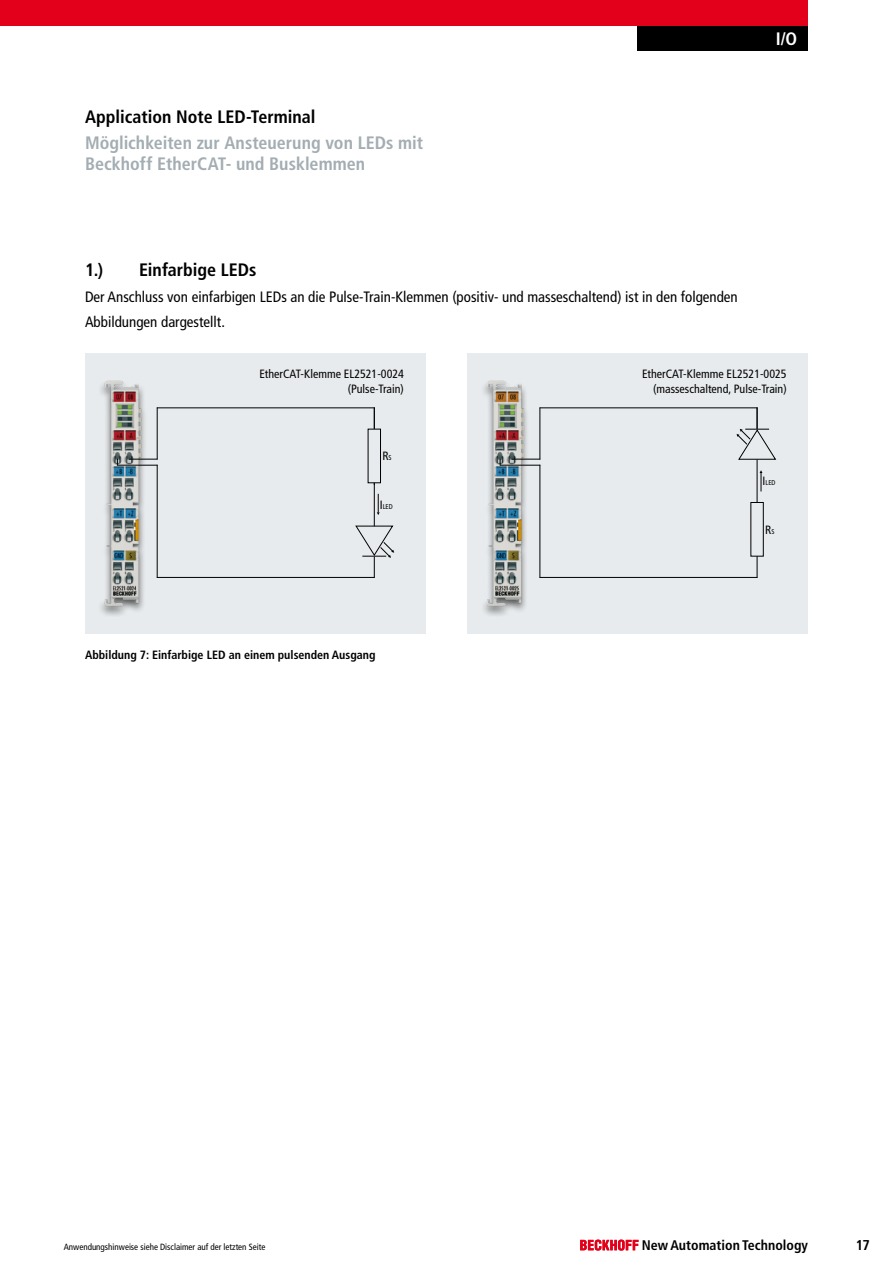
<style>
.page{position:relative;width:893px;height:1263px;background:#fff}
.page>*{position:absolute;margin:0;border:0;box-sizing:border-box;transform-origin:0 0}
.t1{font:700 condensed 18px/21.6px "Frutiger LT Pro";color:#a3adb2}
.t2{font:700 condensed 18px "Frutiger LT Pro";color:#000}
.t3{font:700 condensed 18px "Frutiger LT Pro";color:#fff}
.t4{font:condensed 15px/25.5px "Frutiger LT Pro";color:#000}
.t5{font:700 condensed 14.25px "Frutiger LT Pro";color:#000}
.t6{font:700 condensed 13.95px "Frutiger LT Pro";letter-spacing:.005em;color:#000}
.t7{font:condensed 12px/14.4px "Frutiger LT Pro";color:#000;text-align:right}
.t8{font:700 condensed 12px "Frutiger LT Pro";color:#000}
.t9{font:condensed 9px "Frutiger LT Pro";color:#000}
.t10{font:condensed 6.9px "Frutiger LT Pro";color:#000}
.s1{font-size:6.9px}
.s2{font-size:12px}
</style>
<div class="page">
<div style="left:638px;top:26px;width:170px;height:25px;background:#000"></div>
<div style="left:85px;top:353px;width:340px;height:281px;background:#e8ebed"></div>
<div style="left:98px;top:379px;width:49px;height:238px;background:#000;opacity:.65"></div>
<img style="left:102px;top:379px;width:41px;height:229px">
<svg style="left:129px;top:459px;width:29px;height:1px"></svg>
<hr style="left:157px;top:407px;width:218px;height:1px;background:#000">
<hr style="left:157px;top:577px;width:218px;height:1px;background:#000">
<hr style="left:374px;top:407px;width:1px;height:119px;background:#000">
<svg style="left:377px;top:494px;width:3px;height:21px"></svg>
<div style="left:368px;top:429px;width:13px;height:54px;background:#e8ebed;border:1px solid #000"></div>
<hr style="left:157px;top:407px;width:1px;height:52px;background:#000">
<svg style="left:355px;top:525px;width:39px;height:53px"></svg>
<hr style="left:117px;top:465px;width:41px;height:1px;background:#000">
<hr style="left:157px;top:465px;width:1px;height:113px;background:#000">
<div style="left:468px;top:353px;width:340px;height:281px;background:#e8ebed"></div>
<div style="left:481px;top:379px;width:49px;height:238px;background:#000;opacity:.65"></div>
<img style="left:485px;top:379px;width:41px;height:229px">
<hr style="left:540px;top:407px;width:217px;height:1px;background:#000">
<hr style="left:540px;top:577px;width:217px;height:1px;background:#000">
<svg style="left:760px;top:470px;width:2px;height:21px"></svg>
<hr style="left:757px;top:459px;width:1px;height:119px;background:#000">
<svg style="left:736px;top:407px;width:41px;height:53px"></svg>
<div style="left:750px;top:502px;width:14px;height:54px;background:#e8ebed;border:1px solid #000"></div>
<svg style="left:512px;top:459px;width:28px;height:1px"></svg>
<hr style="left:500px;top:465px;width:40px;height:1px;background:#000">
<hr style="left:539px;top:407px;width:1px;height:52px;background:#000">
<hr style="left:539px;top:465px;width:1px;height:113px;background:#000">
<div style="left:0;top:0;width:808px;height:26px;background:#e2001a"></div>
<svg style="left:580px;top:1239px;width:58px;height:11px"></svg>
<p class="t2" style="left:85px;top:106px;width:232px">Application Note LED-Terminal</p>
<p class="t1" style="left:85px;top:132px;width:340px">Möglichkeiten zur Ansteuerung von LEDs mit<br>Beckhoff EtherCAT- und Busklemmen</p>
<p class="t2" style="left:85px;top:259px;width:20px">1.)</p>
<p class="t2" style="left:139px;top:259px;width:119px">Einfarbige LEDs</p>
<p class="t4" style="left:85px;top:284px;width:654px">Der Anschluss von einfarbigen LEDs an die Pulse-Train-Klemmen (positiv- und masseschaltend) ist in den folgenden<br>Abbildungen dargestellt.</p>
<p class="t3" style="left:776px;top:28px;width:23px">I/O</p>
<p class="t7" style="left:259px;top:367px;width:146px">EtherCAT-Klemme EL2521-0024 (Pulse-Train)</p>
<p class="t7" style="left:382px;top:449px;width:11px">R<span class="s1">S</span></p>
<p class="t10" style="left:380px;top:502px;width:14px"><span class="s2">I</span>LED</p>
<p class="t8" style="left:85px;top:648px;width:292px">Abbildung 7: Einfarbige LED an einem pulsenden Ausgang</p>
<p class="t7" style="left:642px;top:367px;width:146px">EtherCAT-Klemme EL2521-0025 (masseschaltend, Pulse-Train)</p>
<p class="t10" style="left:763px;top:479px;width:14px"><span class="s2">I</span>LED</p>
<p class="t7" style="left:765px;top:522px;width:11px">R<span class="s1">S</span></p>
<p class="t9" style="left:64px;top:1242px;width:203px">Anwendungshinweise siehe Disclaimer auf der letzten Seite</p>
<p class="t6" style="left:642px;top:1237px;width:168px">New Automation Technology</p>
<p class="t5" style="left:856px;top:1237px;width:16px">17</p>
</div>
